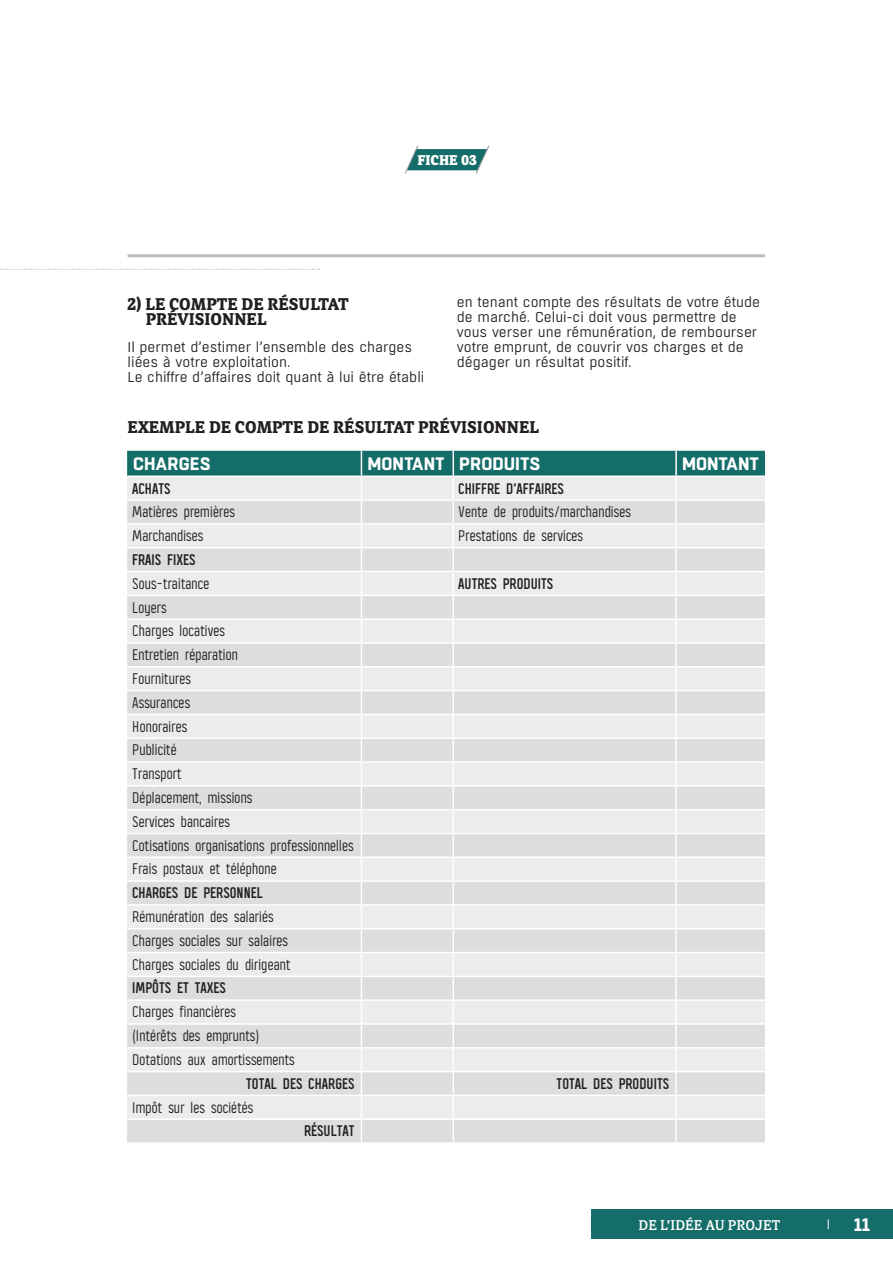
<style>
.page{position:relative;width:893px;height:1263px;background:#fff}
.page>*{position:absolute;margin:0;border:0;box-sizing:border-box;transform-origin:0 0}
.t1{font:700 18px/15px "Directa Serif";color:#231f20}
.t2{font:700 18px "Boxed";color:#fff}
.t3{font:15px/23.9px "Alasar";color:#231f20}
.t4{font:700 15px "Alasar";color:#231f20}
.t5{font:500 15px "Directa Serif";color:#fff}
.t6{font:800 15px "Directa Serif";color:#fff}
.t7{font:14.25px/15px "Boxed";color:#231f20}
</style>
<div class="page">
<div style="left:591px;top:1209px;width:302px;height:30px;background:#146d68"></div>
<hr style="left:128px;top:254px;width:637px;height:3px;background:#bcbdc0">
<svg style="left:404px;top:145px;width:86px;height:29px"></svg>
<svg style="left:0;top:269px;width:319px;height:1px"></svg>
<svg style="left:127px;top:451px;width:638px;height:691px;background:#dee1e3"></svg>
<hr style="left:676px;top:1118px;width:89px;height:2px;background:#fff">
<hr style="left:675px;top:1120px;width:2px;height:22px;background:#fff">
<p class="t6" style="left:418px;top:150px;width:61px">FICHE 03</p>
<p class="t1" style="left:146px;top:297px;width:204px;text-indent:-18px">2) LE COMPTE DE RÉSULTAT<br>PRÉVISIONNEL</p>
<p class="t7" style="left:128px;top:340px;width:298px">Il permet d’estimer l’ensemble des charges liées à votre exploitation.<br>Le chiffre d’affaires doit quant à lui être établi</p>
<p class="t7" style="left:457px;top:295px;width:305px">en tenant compte des résultats de votre étude de marché. Celui-ci doit vous permettre de vous verser une rémunération, de rembourser votre emprunt, de couvrir vos charges et de dégager un résultat positif.</p>
<p class="t1" style="left:128px;top:419px;width:413px">EXEMPLE DE COMPTE DE RÉSULTAT PRÉVISIONNEL</p>
<p class="t2" style="left:133px;top:452px;width:12px">CHARGES</p>
<p class="t2" style="left:367px;top:452px;width:12px">MONTANT</p>
<p class="t2" style="left:459px;top:452px;width:12px">PRO</p>
<p class="t2" style="left:493px;top:452px;width:21px">DUITS</p>
<p class="t2" style="left:682px;top:452px;width:12px">MONTANT</p>
<p class="t4" style="left:133px;top:479px;width:40px">ACHATS</p>
<p class="t4" style="left:459px;top:479px;width:107px">CHIFFRE D’AFFAIRES</p>
<p class="t3" style="left:133px;top:500px;width:104px">Matières premières</p>
<p class="t3" style="left:459px;top:500px;width:174px">Vente de produits/marchandises</p>
<p class="t3" style="left:133px;top:523px;width:72px">Marchandises</p>
<p class="t3" style="left:459px;top:523px;width:126px">Prestations de services</p>
<p class="t4" style="left:133px;top:550px;width:65px">FRAIS FIXES</p>
<p class="t3" style="left:133px;top:571px;width:79px">Sous-traitance</p>
<p class="t4" style="left:459px;top:574px;width:96px">AUTRES PRODUITS</p>
<p class="t3" style="left:133px;top:595px;width:223px">Loyers<br>Charges locatives<br>Entretien réparation<br>Fournitures<br>Assurances<br>Honoraires<br>Publicité<br>Transport<br>Déplacement, missions<br>Services bancaires<br>Cotisations organisations professionnelles<br>Frais postaux et téléphone</p>
<p class="t4" style="left:133px;top:883px;width:132px">CHARGES DE PERSONNEL</p>
<p class="t3" style="left:133px;top:904px;width:160px">Rémunération des salariés<br>Charges sociales sur salaires<br>Charges sociales du dirigeant</p>
<p class="t4" style="left:133px;top:979px;width:70px">IMPÔTS ET TAXES</p>
<p class="t3" style="left:133px;top:999px;width:164px">Charges financières<br>(Intérêts des emprunts)<br>Dotations aux amortissements</p>
<p class="t4" style="left:247px;top:1074px;width:110px">TOTAL DES CHARGES</p>
<p class="t4" style="left:558px;top:1074px;width:114px">TOTAL DES PRODUITS</p>
<p class="t3" style="left:133px;top:1095px;width:122px">Impôt sur les sociétés</p>
<p class="t4" style="left:305px;top:1121px;width:52px">RÉSULTAT</p>
<p class="t5" style="left:639px;top:1215px;width:143px">DE L’IDÉE AU PROJET</p>
<p class="t2" style="left:854px;top:1212px;width:18px">11</p>
</div>
